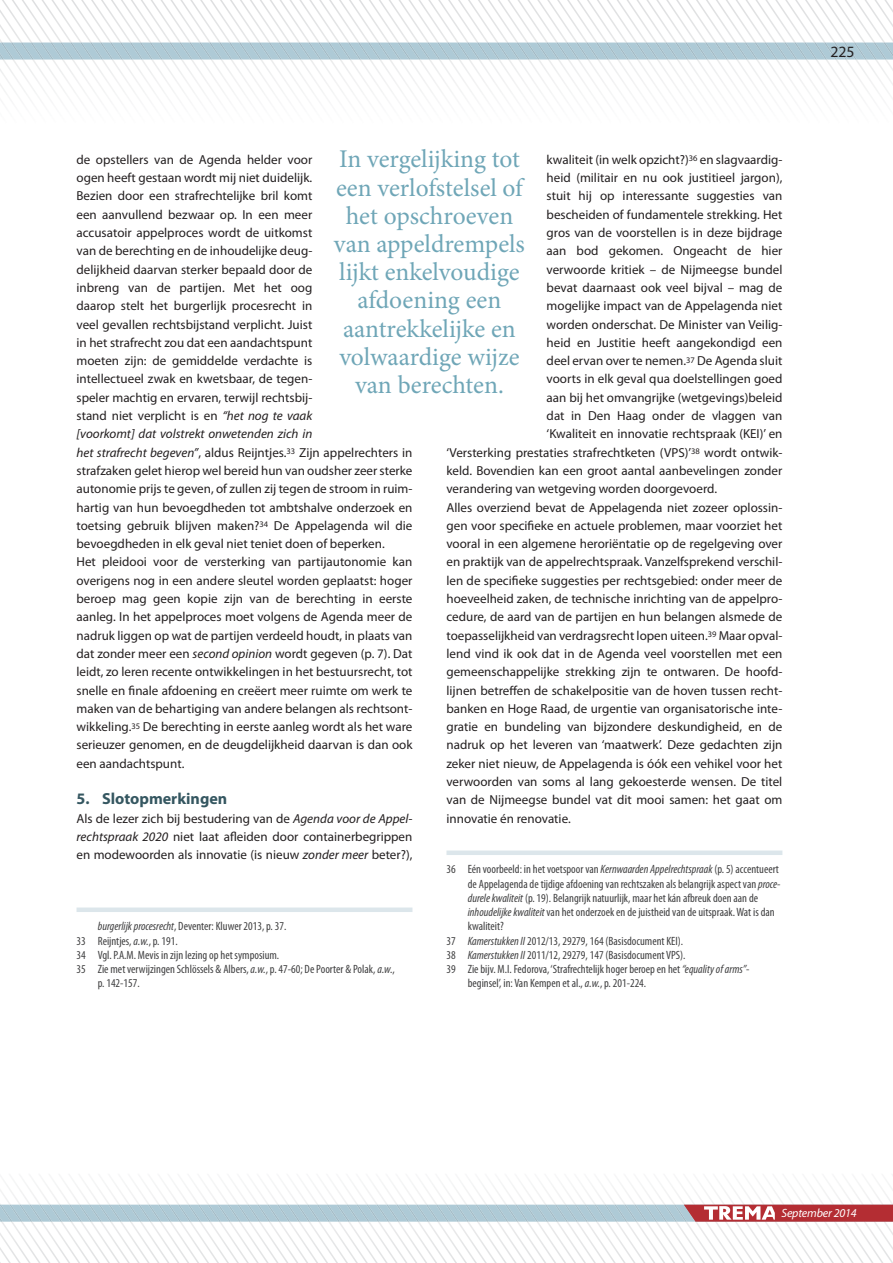
<style>
.page{position:relative;width:893px;height:1263px;background:#fff}
.page>*{position:absolute;margin:0;border:0;box-sizing:border-box;transform-origin:0 0}
.t1{font:25.5px/28.2px "Minion Pro";color:#6fa6b7;text-align:center}
.t2{font:700 16.05px "Myriad Pro";color:#355761}
.t3{font:15.75px "Myriad Pro";color:#231f20}
.t4{font:13.05px/18.3px "Myriad Pro";color:#231f20}
.t5{font:condensed 12px "Myriad Pro";color:#404041}
.t6{font:italic 12px "Myriad Pro";letter-spacing:-.015em;color:#fff}
.s1{font-style:italic}
</style>
<div class="page">
<svg style="left:0;top:0;width:893px;height:95px"></svg>
<svg style="left:0;top:1183px;width:893px;height:80px"></svg>
<div style="left:77px;top:907px;width:335px;height:5px;background:#dce6eb"></div>
<div style="left:446px;top:850px;width:336px;height:5px;background:#dce6eb"></div>
<h1 class="t1" style="left:334px;top:147px;width:192px">In vergelijking tot een verlofstelsel of het opschroeven van appeldrempels lijkt enkelvoudige afdoening een aantrekkelijke en volwaardige wijze van berechten.</h1>
<p class="t4" style="left:77px;top:152px;width:337px">de opstellers van de Agenda helder voor<br>ogen heeft gestaan wordt mij niet duidelijk.<br>Bezien door een strafrechtelijke bril komt<br>een aanvullend bezwaar op. In een meer<br>accusatoir appelproces wordt de uitkomst<br>van de berechting en de inhoudelijke deug-<br>delijkheid daarvan sterker bepaald door de<br>inbreng van de partijen. Met het oog<br>daarop stelt het burgerlijk procesrecht in<br>veel gevallen rechtsbijstand verplicht. Juist<br>in het strafrecht zou dat een aandachtspunt<br>moeten zijn: de gemiddelde verdachte is<br>intellectueel zwak en kwetsbaar, de tegen-<br>speler machtig en ervaren, terwijl rechtsbij-<br>stand niet verplicht is en <span class="s1">“het nog te vaak<br>[voorkomt] dat volstrekt onwetenden zich in<br>het strafrecht begeven”</span>, aldus Reijntjes.<sup>33</sup> Zijn appelrechters in strafzaken gelet hierop wel bereid hun van oudsher zeer sterke autonomie prijs te geven, of zullen zij tegen de stroom in ruim&shy;hartig van hun bevoegdheden tot ambtshalve onderzoek en toetsing gebruik blijven maken?<sup>34</sup> De Appelagenda wil die bevoegdheden in elk geval niet teniet doen of beperken.<br>Het pleidooi voor de versterking van partijautonomie kan overigens nog in een andere sleutel worden geplaatst: hoger beroep mag geen kopie zijn van de berechting in eerste aanleg. In het appelproces moet volgens de Agenda meer de nadruk liggen op wat de partijen verdeeld houdt, in plaats van dat zonder meer een <span class="s1">second opinion</span> wordt gegeven (p. 7). Dat leidt, zo leren recente ontwikkelingen in het bestuursrecht, tot snelle en finale afdoening en creëert meer ruimte om werk te maken van de behartiging van andere belangen als rechtsont&shy;wikkeling.<sup>35</sup> De berechting in eerste aanleg wordt als het ware serieuzer genomen, en de deugdelijkheid daarvan is dan ook een aandachtspunt.</p>
<p class="t2" style="left:77px;top:793px;width:152px">5. Slotopmerkingen</p>
<p class="t4" style="left:77px;top:810px;width:337px;text-align:justify">Als de lezer zich bij bestudering van de <span class="s1">Agenda voor de Appel&shy;rechtspraak 2020</span> niet laat afleiden door containerbegrippen en modewoorden als innovatie (is nieuw <span class="s1">zonder meer</span> beter?),</p>
<p class="t4" style="left:547px;top:152px;width:237px">kwaliteit (in welk opzicht?)<sup>36</sup> en slagvaardig-</p>
<p class="t4" style="left:547px;top:170px;width:237px">heid (militair en nu ook justitieel jargon),</p>
<p class="t4" style="left:547px;top:188px;width:237px">stuit hij op interessante suggesties van</p>
<p class="t4" style="left:547px;top:207px;width:237px">bescheiden of fundamentele strekking. Het</p>
<p class="t4" style="left:547px;top:225px;width:237px">gros van de voorstellen is in deze bijdrage</p>
<p class="t4" style="left:547px;top:243px;width:237px">aan bod gekomen. Ongeacht de hier</p>
<p class="t4" style="left:547px;top:261px;width:237px">verwoorde kritiek – de Nijmeegse bundel</p>
<p class="t4" style="left:547px;top:280px;width:237px">bevat daarnaast ook veel bijval – mag de</p>
<p class="t4" style="left:547px;top:298px;width:237px">mogelijke impact van de Appelagenda niet</p>
<p class="t4" style="left:547px;top:316px;width:237px">worden onderschat. De Minister van Veilig-</p>
<p class="t4" style="left:547px;top:335px;width:237px">heid en Justitie heeft aangekondigd een</p>
<p class="t4" style="left:547px;top:353px;width:237px">deel ervan over te nemen.<sup>37</sup> De Agenda sluit</p>
<p class="t4" style="left:547px;top:371px;width:237px">voorts in elk geval qua doelstellingen goed</p>
<p class="t4" style="left:547px;top:390px;width:237px">aan bij het omvangrijke (wetgevings)beleid</p>
<p class="t4" style="left:547px;top:408px;width:237px">dat in Den Haag onder de vlaggen van</p>
<p class="t4" style="left:547px;top:426px;width:237px">‘Kwaliteit en innovatie rechtspraak (KEI)’ en</p>
<p class="t4" style="left:446px;top:444px;width:337px">‘Versterking prestaties strafrechtketen (VPS)’<sup>38</sup> wordt ontwik-</p>
<p class="t4" style="left:446px;top:463px;width:337px">keld. Bovendien kan een groot aantal aanbevelingen zonder</p>
<p class="t4" style="left:446px;top:481px;width:272px">verandering van wetgeving worden doorgevoerd.</p>
<p class="t4" style="left:446px;top:499px;width:337px">Alles overziend bevat de Appelagenda niet zozeer oplossin-</p>
<p class="t4" style="left:446px;top:518px;width:337px">gen voor specifieke en actuele problemen, maar voorziet het</p>
<p class="t4" style="left:446px;top:536px;width:337px">vooral in een algemene heroriëntatie op de regelgeving over</p>
<p class="t4" style="left:446px;top:554px;width:337px">en praktijk van de appelrechtspraak. Vanzelfsprekend verschil-</p>
<p class="t4" style="left:446px;top:572px;width:337px">len de specifieke suggesties per rechtsgebied: onder meer de</p>
<p class="t4" style="left:446px;top:591px;width:337px">hoeveelheid zaken, de technische inrichting van de appelpro-</p>
<p class="t4" style="left:446px;top:609px;width:337px">cedure, de aard van de partijen en hun belangen alsmede de</p>
<p class="t4" style="left:446px;top:627px;width:337px">toepasselijkheid van verdragsrecht lopen uiteen.<sup>39</sup> Maar opval-</p>
<p class="t4" style="left:446px;top:646px;width:337px">lend vind ik ook dat in de Agenda veel voorstellen met een</p>
<p class="t4" style="left:446px;top:664px;width:337px">gemeenschappelijke strekking zijn te ontwaren. De hoofd-</p>
<p class="t4" style="left:446px;top:682px;width:337px">lijnen betreffen de schakelpositie van de hoven tussen recht-</p>
<p class="t4" style="left:446px;top:701px;width:337px">banken en Hoge Raad, de urgentie van organisatorische inte-</p>
<p class="t4" style="left:446px;top:719px;width:337px">gratie en bundeling van bijzondere deskundigheid, en de</p>
<p class="t4" style="left:446px;top:737px;width:337px">nadruk op het leveren van ‘maatwerk’. Deze gedachten zijn</p>
<p class="t4" style="left:446px;top:755px;width:337px">zeker niet nieuw, de Appelagenda is óók een vehikel voor het</p>
<p class="t4" style="left:446px;top:774px;width:337px">verwoorden van soms al lang gekoesterde wensen. De titel</p>
<p class="t4" style="left:446px;top:792px;width:337px">van de Nijmeegse bundel vat dit mooi samen: het gaat om</p>
<p class="t4" style="left:446px;top:810px;width:126px">innovatie én renovatie.</p>
<p class="t5" style="left:98px;top:922px;width:190px"><span class="s1">burgerlijk procesrecht</span>, Deventer: Kluwer 2013, p. 37.</p>
<p class="t5" style="left:77px;top:936px;width:103px">33 Reijntjes, <span class="s1">a.w.</span>, p. 191.</p>
<p class="t5" style="left:77px;top:950px;width:204px">34 Vgl. P.A.M. Mevis in zijn lezing op het symposium.</p>
<p class="t5" style="left:77px;top:964px;width:320px">35 Zie met verwijzingen Schlössels &amp; Albers, <span class="s1">a.w.</span>, p. 47-60; De Poorter &amp; Polak, <span class="s1">a.w.</span>,</p>
<p class="t5" style="left:98px;top:979px;width:43px">p. 142-157.</p>
<p class="t5" style="left:446px;top:865px;width:334px">36 Eén voorbeeld: in het voetspoor van <span class="s1">Kernwaarden Appelrechtspraak</span> (p. 5) accentueert</p>
<p class="t5" style="left:468px;top:879px;width:314px">de Appelagenda de tijdige afdoening van rechtszaken als belangrijk aspect van <span class="s1">proce-</span></p>
<p class="t5" style="left:468px;top:893px;width:292px"><span class="s1">durele kwaliteit</span> (p. 19). Belangrijk natuurlijk, maar het kán afbreuk doen aan de</p>
<p class="t5" style="left:468px;top:907px;width:308px"><span class="s1">inhoudelijke kwaliteit</span> van het onderzoek en de juistheid van de uitspraak. Wat is dan</p>
<p class="t5" style="left:468px;top:922px;width:38px">kwaliteit?</p>
<p class="t5" style="left:446px;top:936px;width:238px">37 <span class="s1">Kamerstukken II</span> 2012/13, 29279, 164 (Basisdocument KEI).</p>
<p class="t5" style="left:446px;top:950px;width:241px">38 <span class="s1">Kamerstukken II</span> 2011/12, 29279, 147 (Basisdocument VPS).</p>
<p class="t5" style="left:446px;top:964px;width:305px">39 Zie bijv. M.I. Fedorova, ‘Strafrechtelijk hoger beroep en het <span class="s1">“equality of arms”</span>-</p>
<p class="t5" style="left:468px;top:979px;width:180px">beginsel’, in: Van Kempen et al., <span class="s1">a.w.</span>, p. 201-224.</p>
<p class="t3" style="left:830px;top:46px;width:26px">225</p>
<p class="t6" style="left:781px;top:1208px;width:77px">September 2014</p>
</div>
